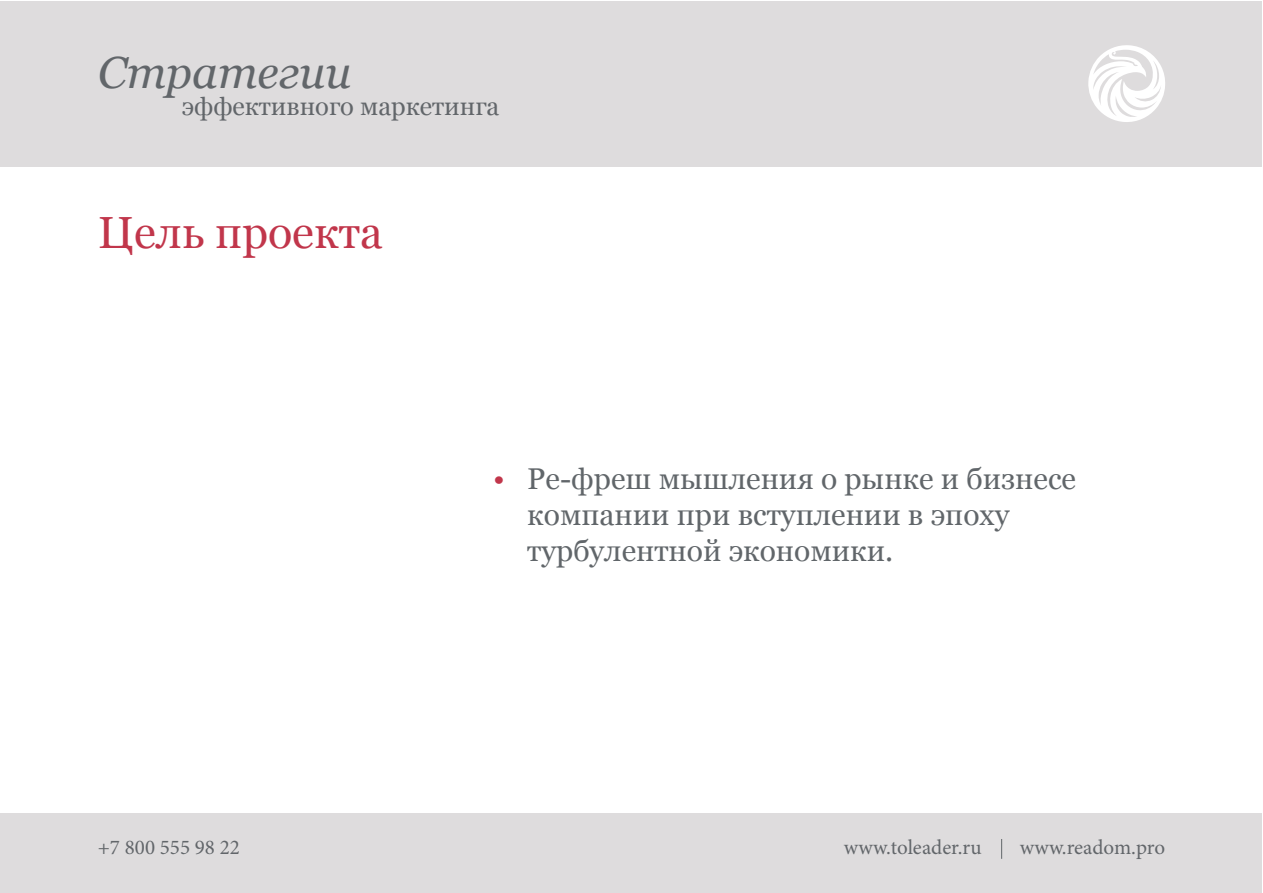
<style>
.page{position:relative;width:1263px;height:893px;background:#fff}
.page>*{position:absolute;margin:0;border:0;box-sizing:border-box;transform-origin:0 0}
.t1{font:45px "Georgia";color:#c1364b}
.t2{font:italic 45px "Georgia";color:#62666a}
.t3{font:30px/36px "Georgia";color:#61666a}
.t4{font:25.5px "Georgia";color:#62666a}
.t5{font:21px "Minion Pro";color:#62666a}
.s1{color:#c1364b}
</style>
<div class="page">
<div style="left:1px;top:813px;width:1261px;height:79px;background:#dedcdd"></div>
<div style="left:1px;top:1px;width:1261px;height:165px;background:#dedcdd"></div>
<svg style="left:1088px;top:45px;width:77px;height:77px"></svg>
<svg style="left:1001px;top:839px;width:1px;height:20px"></svg>
<h1 class="t2" style="left:98px;top:40px;width:255px">Стратегии</h1>
<p class="t4" style="left:182px;top:88px;width:319px">эффективного маркетинга</p>
<p class="t1" style="left:98px;top:200px;width:286px">Цель проекта</p>
<p class="t5" style="left:98px;top:833px;width:144px">+7 800 555 98 22</p>
<p class="t3" style="left:527px;top:459px;width:550px;text-indent:-34px"><span class="s1">•</span> Ре-фреш мышления о рынке и бизнесе компании при вступлении в эпоху турбулентной экономики.</p>
<p class="t5" style="left:844px;top:833px;width:139px">www.toleader.ru</p>
<p class="t5" style="left:1020px;top:833px;width:147px">www.readom.pro</p>
</div>
